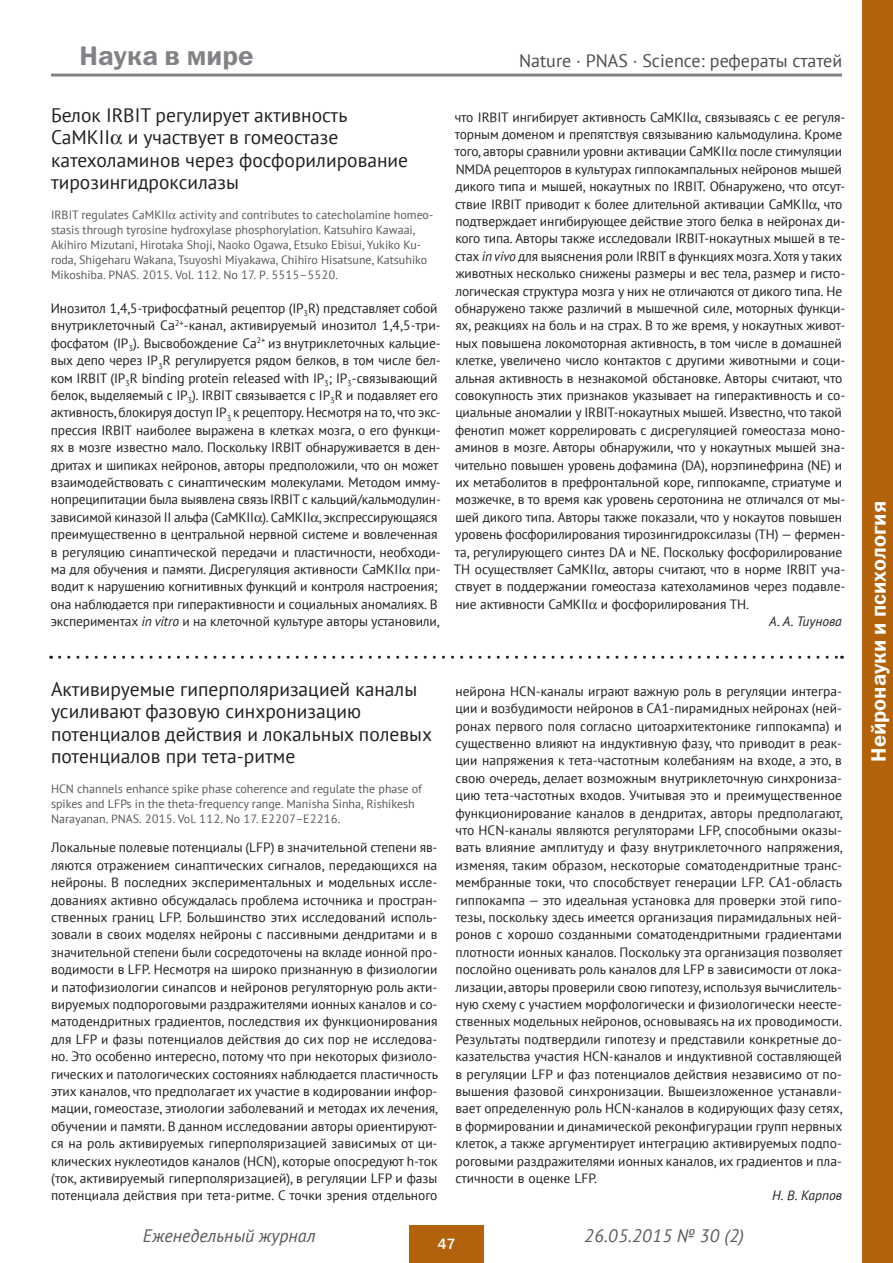
<style>
.page{position:relative;width:893px;height:1263px;background:#fff}
.page>*{position:absolute;margin:0;border:0;box-sizing:border-box;transform-origin:0 0}
.t1{font:27px "Franklin Gothic Demi C";color:#808285}
.t2{font:21px "Franklin Gothic Demi C";color:#fff}
._5-zag{font:19.5px/22.5px "PT Sans";color:#231f20}
.t3{font:italic 18px "PT Sans";color:#57585a}
.t4{font:18px "PT Sans";color:#4b4c4d}
.t5{font:15px "Franklin Gothic Medium C";color:#fff}
._5-text{font:13.5px/17.4px "PT Sans";letter-spacing:-.01em;color:#231f20}
._5-text-2{font:italic 13.5px "PT Sans";color:#231f20}
._5-publikasiya{font:12px/15px "PT Sans";color:#57585a}
.s1{font-style:italic}
</style>
<div class="page">
<div style="left:409px;top:1226px;width:75px;height:37px;background:#b3620c"></div>
<div style="left:862px;top:0;width:30px;height:1263px;background:#b3620c"></div>
<hr style="left:51px;top:74px;width:791px;height:3px;background:#808285">
<svg style="left:60px;top:656px;width:782px;height:3px"></svg>
<h1 class="t1" style="left:80px;top:40px;width:176px">Наука в мире</h1>
<h3 class="t4" style="left:519px;top:49px;width:325px">Nature · PNAS · Science: рефераты статей</h3>
<p class="_5-zag" style="left:51px;top:103px;width:359px">Белок IRBIT регулирует активность<br>CaMKII и участвует в гомеостазе катехоламинов через фосфорилирование тирозингидроксилазы</p>
<p class="_5-publikasiya" style="left:51px;top:207px;width:384px">IRBIT regulates CaMKII activity and contributes to catecholamine homeo&shy;stasis through tyrosine hydroxylase phosphorylation. Katsuhiro Kawaai, Akihiro Mizutani, Hirotaka Shoji, Naoko Ogawa, Etsuko Ebisui, Yukiko Ku&shy;roda, Shigeharu Wakana, Tsuyoshi Miyakawa, Chihiro Hisatsune, Katsuhiko Mikoshiba. PNAS. 2015. Vol. 112. No 17. P. 5515–5520.</p>
<p class="_5-text" style="left:50px;top:299px;width:392px">Инозитол 1,4,5-трифосфатный рецептор (IP<sub>3</sub>R) представляет собой внутриклеточный Са<sup>2+</sup>-канал, активируемый инозитол 1,4,5-три&shy;фосфатом (IP<sub>3</sub>). Высвобождение Са<sup>2+</sup> из внутриклеточных кальцие&shy;вых депо через IP<sub>3</sub>R регулируется рядом белков, в том числе бел&shy;ком IRBIT (IP<sub>3</sub>R binding protein released with IP<sub>3</sub>; IP<sub>3</sub>-связывающий белок, выделяемый с IP<sub>3</sub>). IRBIT связывается с IP<sub>3</sub>R и подавляет его активность, блокируя доступ IP<sub>3</sub> к рецептору. Несмотря на то, что экс&shy;прессия IRBIT наиболее выражена в клетках мозга, о его функци&shy;ях в мозге известно мало. Поскольку IRBIT обнаруживается в ден&shy;дритах и шипиках нейронов, авторы предположили, что он может взаимодействовать с синаптическим молекулами. Методом имму&shy;нопреципитации была выявлена связь IRBIT с кальций/кальмодулин&shy;зависимой киназой II альфа (CaMKII ). CaMKII , экспрессирующаяся преимущественно в центральной нервной системе и вовлеченная в регуляцию синаптической передачи и пластичности, необходи&shy;ма для обучения и памяти. Дисрегуляция активности CaMKII при&shy;водит к нарушению когнитивных функций и контроля настроения; она наблюдается при гиперактивности и социальных аномалиях. В экспериментах <span class="s1">in vitro</span> и на клеточной культуре авторы установили,</p>
<p class="_5-text" style="left:454px;top:108px;width:393px">что IRBIT ингибирует активность CaMKII , связываясь с ее регуля&shy;торным доменом и препятствуя связыванию кальмодулина. Кроме того, авторы сравнили уровни активации CaMKII после стимуляции NMDA рецепторов в культурах гиппокампальных нейронов мышей дикого типа и мышей, нокаутных по IRBIT. Обнаружено, что отсут&shy;ствие IRBIT приводит к более длительной активации CaMKII , что подтверждает ингибирующее действие этого белка в нейронах ди&shy;кого типа. Авторы также исследовали IRBIT-нокаутных мышей в те&shy;стах <span class="s1">in vivo</span> для выяснения роли IRBIT в функциях мозга. Хотя у таких животных несколько снижены размеры и вес тела, размер и гисто&shy;логическая структура мозга у них не отличаются от дикого типа. Не обнаружено также различий в мышечной силе, моторных функци&shy;ях, реакциях на боль и на страх. В то же время, у нокаутных живот&shy;ных повышена локомоторная активность, в том числе в домашней клетке, увеличено число контактов с другими животными и соци&shy;альная активность в незнакомой обстановке. Авторы считают, что совокупность этих признаков указывает на гиперактивность и со&shy;циальные аномалии у IRBIT-нокаутных мышей. Известно, что такой фенотип может коррелировать с дисрегуляцией гомеостаза моно&shy;аминов в мозге. Авторы обнаружили, что у нокаутных мышей зна&shy;чительно повышен уровень дофамина (DA), норэпинефрина (NE) и их метаболитов в префронтальной коре, гиппокампе, стриатуме и мозжечке, в то время как уровень серотонина не отличался от мы&shy;шей дикого типа. Авторы также показали, что у нокаутов повышен уровень фосфорилирования тирозингидроксилазы (TH) — фермен&shy;та, регулирующего синтез DA и NE. Поскольку фосфорилирование TH осуществляет CaMKII , авторы считают, что в норме IRBIT уча&shy;ствует в поддержании гомеостаза катехоламинов через подавле&shy;ние активности CaMKII и фосфорилирования TH.</p>
<p class="_5-text-2" style="left:769px;top:613px;width:74px">А. А. Тиунова</p>
<p class="_5-zag" style="left:51px;top:677px;width:383px">Активируемые гиперполяризацией каналы усиливают фазовую синхронизацию потенциалов действия и локальных полевых потенциалов при тета-ритме</p>
<p class="_5-publikasiya" style="left:51px;top:781px;width:372px">HCN channels enhance spike phase coherence and regulate the phase of spikes and LFPs in the theta-frequency range. Manisha Sinha, Rishikesh<br>Narayanan. PNAS. 2015. Vol. 112. No 17. E2207–E2216.</p>
<p class="_5-text" style="left:51px;top:839px;width:388px;text-align:justify">Локальные полевые потенциалы (LFP) в значительной степени яв&shy;ляются отражением синаптических сигналов, передающихся на нейроны. В последних экспериментальных и модельных иссле&shy;дованиях активно обсуждалась проблема источника и простран&shy;ственных границ LFP. Большинство этих исследований исполь&shy;зовали в своих моделях нейроны с пассивными дендритами и в значительной степени были сосредоточены на вкладе ионной про&shy;водимости в LFP. Несмотря на широко признанную в физиологии и патофизиологии синапсов и нейронов регуляторную роль акти&shy;вируемых подпороговыми раздражителями ионных каналов и со&shy;матодендритных градиентов, последствия их функционирования для LFP и фазы потенциалов действия до сих пор не исследова&shy;но. Это особенно интересно, потому что при некоторых физиоло&shy;гических и патологических состояниях наблюдается пластичность этих каналов, что предполагает их участие в кодировании инфор&shy;мации, гомеостазе, этиологии заболеваний и методах их лечения, обучении и памяти. В данном исследовании авторы ориентируют&shy;ся на роль активируемых гиперполяризацией зависимых от ци&shy;клических нуклеотидов каналов (HCN), которые опосредуют h-ток (ток, активируемый гиперполяризацией), в регуляции LFP и фазы потенциала действия при тета-ритме. С точки зрения отдельного</p>
<p class="_5-text" style="left:455px;top:682px;width:389px;text-align:justify">нейрона HCN-каналы играют важную роль в регуляции интегра&shy;ции и возбудимости нейронов в СА1-пирамидных нейронах (ней&shy;ронах первого поля согласно цитоархитектонике гиппокампа) и существенно влияют на индуктивную фазу, что приводит в реак&shy;ции напряжения к тета-частотным колебаниям на входе, а это, в свою очередь, делает возможным внутриклеточную синхрониза&shy;цию тета-частотных входов. Учитывая это и преимущественное функционирование каналов в дендритах, авторы предполагают, что HCN-каналы являются регуляторами LFP, способными оказы&shy;вать влияние амплитуду и фазу внутриклеточного напряжения, изменяя, таким образом, нескоторые соматодендритные транс&shy;мембранные токи, что способствует генерации LFP. СА1-область гиппокампа — это идеальная установка для проверки этой гипо&shy;тезы, поскольку здесь имеется организация пирамидальных ней&shy;ронов с хорошо созданными соматодендритными градиентами плотности ионных каналов. Поскольку эта организация позволяет послойно оценивать роль каналов для LFP в зависимости от лока&shy;лизации, авторы проверили свою гипотезу, используя вычислитель&shy;ную схему с участием морфологически и физиологически неесте&shy;ственных модельных нейронов, основываясь на их проводимости.<br>Результаты подтвердили гипотезу и представили конкретные до&shy;казательства участия HCN-каналов и индуктивной составляющей в регуляции LFP и фаз потенциалов действия независимо от по&shy;вышения фазовой синхронизации. Вышеизложенное устанавли&shy;вает определенную роль HCN-каналов в кодирующих фазу сетях, в формировании и динамической реконфигурации групп нервных клеток, а также аргументирует интеграцию активируемых подпо&shy;роговыми раздражителями ионных каналов, их градиентов и пла&shy;стичности в оценке LFP.</p>
<p class="_5-text-2" style="left:772px;top:1187px;width:71px">Н. В. Карпов</p>
<h3 class="t3" style="left:143px;top:1224px;width:174px">Еженедельный журнал</h3>
<h3 class="t3" style="left:584px;top:1224px;width:162px">26.05.2015 № 30 (2)</h3>
<p class="t5" style="left:437px;top:1235px;width:20px">47</p>
<h2 class="t2" style="left:867px;top:762px;width:262px;rotate:-90deg">Нейронауки и психология</h2>
</div>
